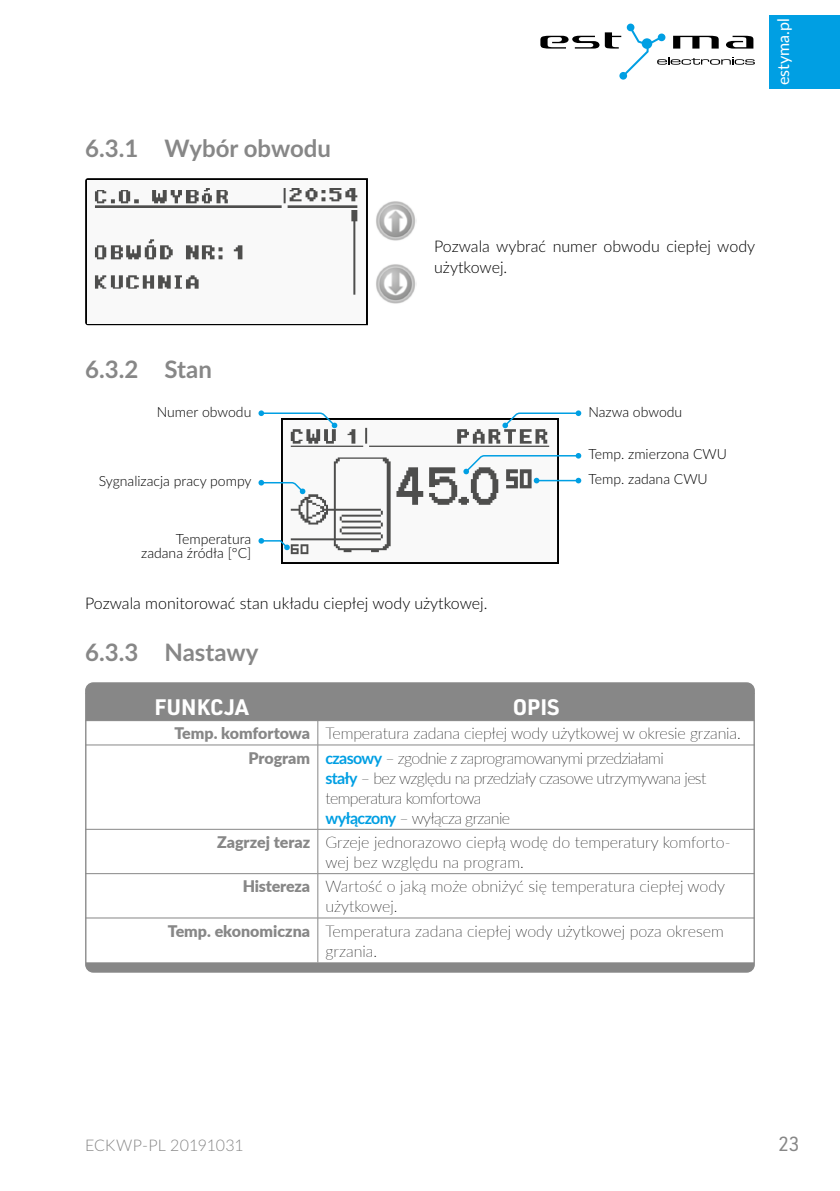
<style>
.page{position:relative;width:840px;height:1191px;background:#fff}
.page>*{position:absolute;margin:0;border:0;box-sizing:border-box;transform-origin:0 0}
.t1{font:700 24px "Lato";color:#878787}
.Tabela_tytul{font:700 22px "URWDIN";color:#fff}
.t2{font:20px "URWDIN";color:#878787}
.Tabela_-_tekst{font:100 16px/20px "Lato";letter-spacing:-.01em;color:#000}
.Tabela_-_tekst-2{font:100 16px/20px "Lato";letter-spacing:-.04em;color:#000}
.t3{font:300 16px/21px "Lato";color:#000}
.Dane_lewy{font:900 16px "Lato";color:#878787}
.t4{font:300 16px "Lato";letter-spacing:.005em;color:#878787}
.t5{font:16px "Lato";color:#fff}
.t6{font:300 14px/14px "Lato";color:#000;text-align:right}
.s1{font-weight:700;color:#009fe3}
</style>
<div class="page">
<svg style="left:540px;top:24px;width:214px;height:56px"></svg>
<div style="left:768px;top:15px;width:71px;height:73px;background:#009fe3"></div>
<img style="left:85px;top:178px;width:283px;height:147px">
<img style="left:376px;top:201px;width:40px;height:40px">
<img style="left:376px;top:264px;width:40px;height:40px">
<img style="left:281px;top:419px;width:277px;height:144px">
<svg style="left:258px;top:410px;width:79px;height:18px"></svg>
<svg style="left:258px;top:538px;width:32px;height:12px"></svg>
<svg style="left:463px;top:453px;width:118px;height:30px"></svg>
<svg style="left:258px;top:480px;width:47px;height:14px"></svg>
<svg style="left:502px;top:410px;width:79px;height:18px"></svg>
<div style="left:86px;top:683px;width:667px;height:289px;background:#878787;border-radius:8px"></div>
<div style="left:87px;top:721px;width:665px;height:241px;background:#fff"></div>
<hr style="left:85px;top:744px;width:232px;height:1px;background:#878787">
<hr style="left:317px;top:744px;width:437px;height:1px;background:#878787">
<hr style="left:85px;top:829px;width:232px;height:1px;background:#878787">
<hr style="left:317px;top:829px;width:437px;height:1px;background:#878787">
<hr style="left:85px;top:873px;width:232px;height:1px;background:#878787">
<hr style="left:317px;top:873px;width:437px;height:1px;background:#878787">
<hr style="left:85px;top:917px;width:232px;height:1px;background:#878787">
<hr style="left:317px;top:917px;width:437px;height:1px;background:#878787">
<svg style="left:317px;top:721px;width:1px;height:24px"></svg>
<hr style="left:317px;top:745px;width:1px;height:84px;background:#878787">
<hr style="left:317px;top:829px;width:1px;height:44px;background:#878787">
<hr style="left:317px;top:873px;width:1px;height:44px;background:#878787">
<hr style="left:317px;top:918px;width:1px;height:44px;background:#878787">
<p class="t1" style="left:85px;top:131px;width:247px">6.3.1 Wybór obwodu</p>
<p class="t5" style="left:771px;top:85px;width:68px;rotate:-90deg">estyma.pl</p>
<p class="t3" style="left:434px;top:235px;width:322px">Pozwala wybrać numer obwodu ciepłej wody użytkowej.</p>
<p class="t1" style="left:85px;top:351px;width:128px">6.3.2 Stan</p>
<p class="t6" style="left:157px;top:404px;width:96px">Numer obwodu</p>
<p class="t6" style="left:588px;top:404px;width:95px">Nazwa obwodu</p>
<p class="t6" style="left:588px;top:447px;width:140px">Temp. zmierzona CWU</p>
<p class="t6" style="left:99px;top:474px;width:154px">Sygnalizacja pracy pompy</p>
<p class="t6" style="left:588px;top:471px;width:121px">Temp. zadana CWU</p>
<p class="t6" style="left:141px;top:532px;width:112px">Temperatura zadana źródła [°C]</p>
<p class="t3" style="left:85px;top:592px;width:403px">Pozwala monitorować stan układu ciepłej wody użytkowej.</p>
<p class="t1" style="left:85px;top:635px;width:175px">6.3.3 Nastawy</p>
<p class="Tabela_tytul" style="left:154px;top:692px;width:95px">FUNKCJA</p>
<p class="Tabela_tytul" style="left:512px;top:692px;width:48px">OPIS</p>
<p class="Dane_lewy" style="left:174px;top:721px;width:137px">Temp. komfortowa</p>
<p class="Tabela_-_tekst" style="left:325px;top:723px;width:416px">Temperatura zadana ciepłej wody użytkowej w okresie grzania.</p>
<p class="Dane_lewy" style="left:248px;top:745px;width:63px">Program</p>
<p class="Tabela_-_tekst-2" style="left:325px;top:747px;width:382px"><span class="s1">czasowy</span> – zgodnie z zaprogramowanymi przedziałami<br><span class="s1">stały</span> – bez względu na przedziały czasowe utrzymywana jest temperatura komfortowa<br><span class="s1">wyłączony</span> – wyłącza grzanie</p>
<p class="Dane_lewy" style="left:217px;top:830px;width:95px">Zagrzej teraz</p>
<p class="Tabela_-_tekst" style="left:325px;top:831px;width:406px">Grzeje jednorazowo ciepłą wodę do temperatury komforto&shy;wej bez względu na program.</p>
<p class="Dane_lewy" style="left:242px;top:874px;width:69px">Histereza</p>
<p class="Tabela_-_tekst" style="left:325px;top:876px;width:401px">Wartość o jaką może obniżyć się temperatura ciepłej wody użytkowej.</p>
<p class="Dane_lewy" style="left:168px;top:918px;width:144px">Temp. ekonomiczna</p>
<p class="Tabela_-_tekst" style="left:325px;top:920px;width:399px">Temperatura zadana ciepłej wody użytkowej poza okresem grzania.</p>
<p class="t4" style="left:85px;top:1133px;width:160px">ECKWP-PL 20191031</p>
<p class="t2" style="left:777px;top:1131px;width:23px">23</p>
</div>
